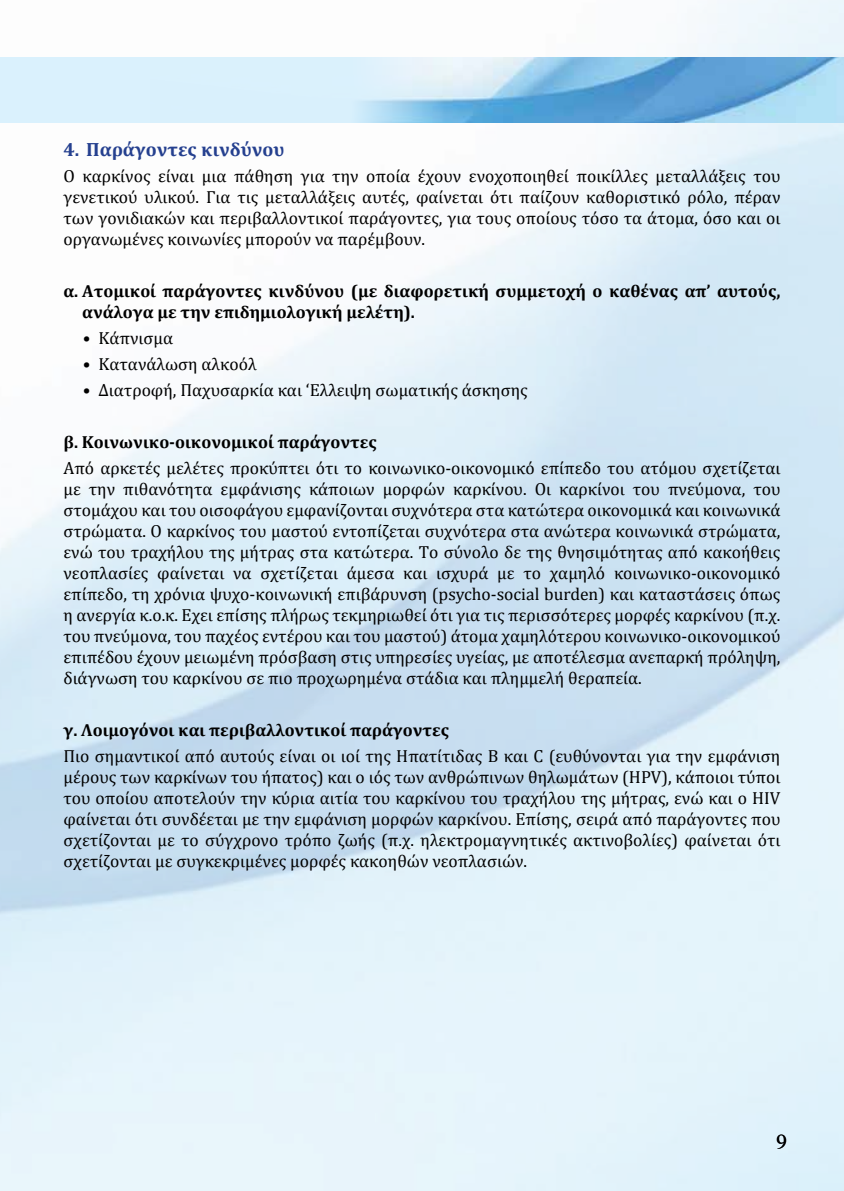
<style>
.page{position:relative;width:844px;height:1191px;background:#fff}
.page>*{position:absolute;margin:0;border:0;box-sizing:border-box;transform-origin:0 0}
.t1{font:21px "Times";color:#000}
.t2{font:700 19.25px "Cambria";color:#25408f}
.t3{font:17.5px/21px "Cambria";color:#000;text-align:justify}
.t4{font:700 17.5px/21px "Cambria";color:#000}
</style>
<div class="page">
<img style="left:0;top:0;width:843px;height:1191px">
<div style="left:0;top:57px;width:843px;height:65px;background:#daf1fd"></div>
<img style="left:358px;top:57px;width:485px;height:65px">
<p class="t2" style="left:63px;top:137px;width:223px">4. Παράγοντες κινδύνου</p>
<p class="t3" style="left:63px;top:165px;width:718px">Ο καρκίνος είναι μια πάθηση για την οποία έχουν ενοχοποιηθεί ποικίλλες μεταλλάξεις του γενετικού υλικού. Για τις μεταλλάξεις αυτές, φαίνεται ότι παίζουν καθοριστικό ρόλο, πέραν των γονιδιακών και περιβαλλοντικοί παράγοντες, για τους οποίους τόσο τα άτομα, όσο και οι οργανωμένες κοινωνίες μπορούν να παρέμβουν.</p>
<p class="t4" style="left:82px;top:280px;width:699px;text-indent:-19px">α. Ατομικοί παράγοντες κινδύνου (με διαφορετική συμμετοχή ο καθένας απ’ αυτούς, ανάλογα με την επιδημιολογική μελέτη).</p>
<p class="t3" style="left:83px;top:327px;width:92px">• Κάπνισμα</p>
<p class="t3" style="left:83px;top:353px;width:175px">• Κατανάλωση αλκοόλ</p>
<p class="t3" style="left:83px;top:379px;width:446px">• Διατροφή, Παχυσαρκία και ‘Ελλειψη σωματικής άσκησης</p>
<p class="t4" style="left:63px;top:431px;width:315px">β. Κοινωνικο-οικονομικοί παράγοντες</p>
<p class="t3" style="left:63px;top:457px;width:718px">Από αρκετές μελέτες προκύπτει ότι το κοινωνικο-οικονομικό επίπεδο του ατόμου σχετίζεται με την πιθανότητα εμφάνισης κάποιων μορφών καρκίνου. Οι καρκίνοι του πνεύμονα, του στομάχου και του οισοφάγου εμφανίζονται συχνότερα στα κατώτερα οικονομικά και κοινωνικά στρώματα. Ο καρκίνος του μαστού εντοπίζεται συχνότερα στα ανώτερα κοινωνικά στρώματα, ενώ του τραχήλου της μήτρας στα κατώτερα. Το σύνολο δε της θνησιμότητας από κακοήθεις νεοπλασίες φαίνεται να σχετίζεται άμεσα και ισχυρά με το χαμηλό κοινωνικο-οικονομικό επίπεδο, τη χρόνια ψυχο-κοινωνική επιβάρυνση (psycho-social burden) και καταστάσεις όπως η ανεργία κ.ο.κ. Έχει επίσης πλήρως τεκμηριωθεί ότι για τις περισσότερες μορφές καρκίνου (π.χ. του πνεύμονα, του παχέος εντέρου και του μαστού) άτομα χαμηλότερου κοινωνικο-οικονομικού επιπέδου έχουν μειωμένη πρόσβαση στις υπηρεσίες υγείας, με αποτέλεσμα ανεπαρκή πρόληψη, διάγνωση του καρκίνου σε πιο προχωρημένα στάδια και πλημμελή θεραπεία.</p>
<p class="t4" style="left:63px;top:718px;width:387px">γ. Λοιμογόνοι και περιβαλλοντικοί παράγοντες</p>
<p class="t3" style="left:63px;top:745px;width:718px">Πιο σημαντικοί από αυτούς είναι οι ιοί της Ηπατίτιδας Β και C (ευθύνονται για την εμφάνιση μέρους των καρκίνων του ήπατος) και ο ιός των ανθρώπινων θηλωμάτων (HPV), κάποιοι τύποι του οποίου αποτελούν την κύρια αιτία του καρκίνου του τραχήλου της μήτρας, ενώ και ο HIV φαίνεται ότι συνδέεται με την εμφάνιση μορφών καρκίνου. Επίσης, σειρά από παράγοντες που σχετίζονται με το σύγχρονο τρόπο ζωής (π.χ. ηλεκτρομαγνητικές ακτινοβολίες) φαίνεται ότι σχετίζονται με συγκεκριμένες μορφές κακοηθών νεοπλασιών.</p>
<p class="t1" style="left:776px;top:1122px;width:12px">9</p>
</div>
